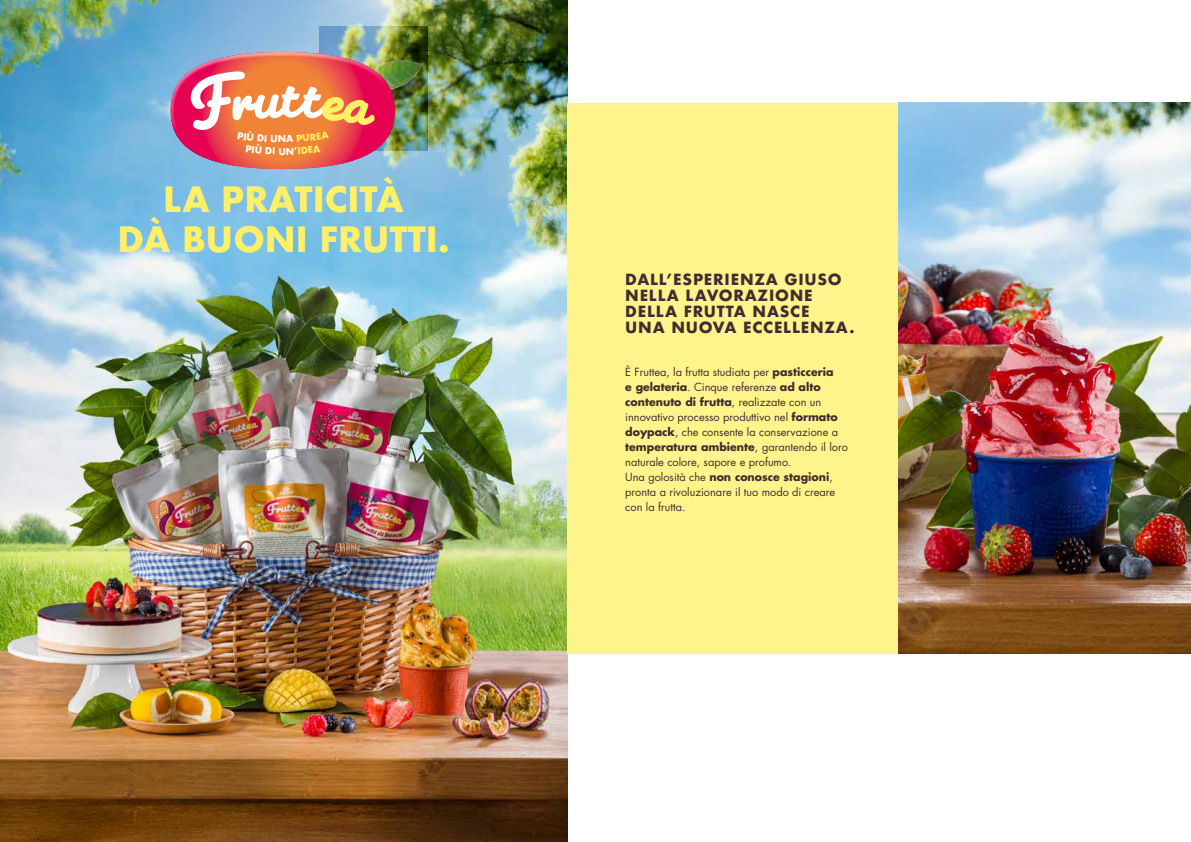
<style>
.page{position:relative;width:1191px;height:842px;background:#fff}
.page>*{position:absolute;margin:0;border:0;box-sizing:border-box;transform-origin:0 0}
.t1{font:700 34px/40px "Futura";color:#fff068;text-align:center}
.t2{font:700 15px/16px "Futura";letter-spacing:.05em;color:#422c30}
.t3{font:11px/15px "Futura Std";color:#422c30}
.t4{font:700 9.2px "Futura";color:#fff}
.s1{font-weight:700}
</style>
<div class="page">
<img style="left:0;top:0;width:567px;height:842px">
<div style="left:567px;top:103px;width:332px;height:550px;background:#fff48c"></div>
<img style="left:899px;top:102px;width:292px;height:551px">
<img style="left:265px;top:26px;width:162px;height:134px">
<svg style="left:166px;top:47px;width:225px;height:90px;background:#88b6cf"></svg>
<svg style="left:171px;top:52px;width:224px;height:117px;background:#dd786d"></svg>
<p class="t4" style="left:278px;top:132px;width:10px">N</p>
<p class="t4" style="left:278px;top:144px;width:9px">U</p>
<h1 class="t1" style="left:118px;top:180px;width:333px">LA PRATICITÀ<br>DÀ BUONI FRUTTI.</h1>
<h2 class="t2" style="left:625px;top:271px;width:231px">DALL’ESPERIENZA GIUSO<br>NELLA LAVORAZIONE<br>DELLA FRUTTA NASCE<br>UNA NUOVA ECCELLENZA.</h2>
<p class="t3" style="left:625px;top:364px;width:224px">È Fruttea, la frutta studiata per <span class="s1">pasticceria<br>e gelateria</span>. Cinque referenze <span class="s1">ad alto contenuto di frutta</span>, realizzate con un innovativo processo produttivo nel <span class="s1">formato doypack</span>, che consente la conservazione a <span class="s1">temperatura ambiente</span>, garantendo il loro naturale colore, sapore e profumo.<br>Una golosità che <span class="s1">non conosce stagioni</span>, pronta a rivoluzionare il tuo modo di creare con la frutta.</p>
</div>
